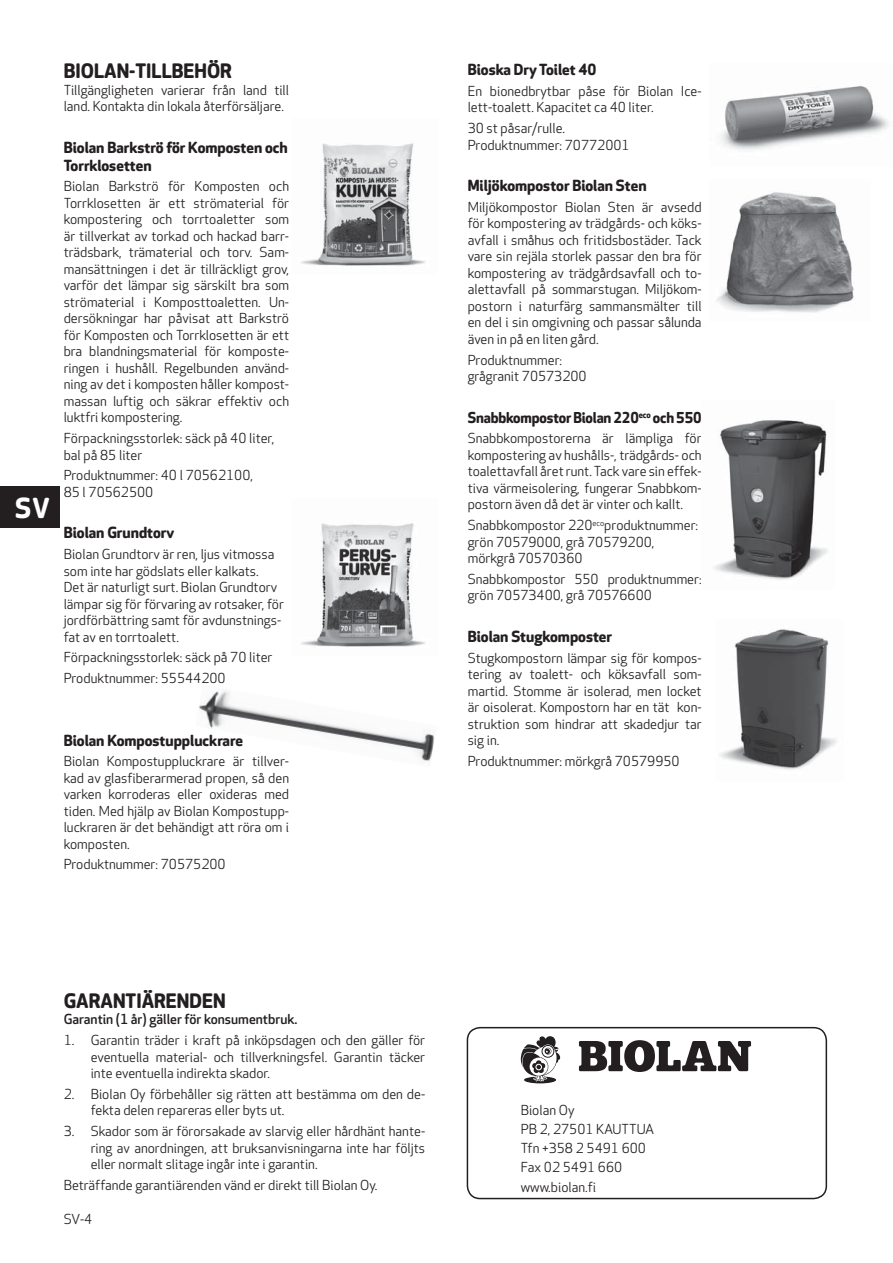
<style>
.page{position:relative;width:893px;height:1263px;background:#fff}
.page>*{position:absolute;margin:0;border:0;box-sizing:border-box;transform-origin:0 0}
.t1{font:700 27px "Apex Rounded";color:#fff}
.t2{font:700 19.5px "Apex Rounded";color:#231f20}
.t3{font:700 15px/17.7px "Apex Rounded";color:#231f20}
.t4{font:700 14.7px "Apex Rounded";letter-spacing:-.01em;color:#231f20}
.t5{font:13.5px/16.5px "Apex Rounded";color:#231f20}
.t6{font:500 13.5px "Apex Rounded";color:#231f20}
</style>
<div class="page">
<div style="left:0;top:486px;width:59px;height:41px;background:#231f20"></div>
<img style="left:198px;top:691px;width:237px;height:70px">
<svg style="left:579px;top:1040px;width:172px;height:32px"></svg>
<svg style="left:521px;top:1036px;width:39px;height:47px"></svg>
<div style="left:467px;top:1027px;width:360px;height:172px;border:2px solid #231f20;border-radius:13px"></div>
<img style="left:301px;top:143px;width:125px;height:123px">
<img style="left:301px;top:523px;width:125px;height:124px">
<img style="left:721px;top:85px;width:168px;height:65px">
<img style="left:714px;top:420px;width:114px;height:160px">
<img style="left:720px;top:629px;width:116px;height:141px">
<img style="left:716px;top:192px;width:138px;height:121px">
<h1 class="t1" style="left:15px;top:498px;width:36px">SV</h1>
<h2 class="t2" style="left:64px;top:64px;width:170px">BIOLAN-TILLBEHÖR</h2>
<p class="t5" style="left:64px;top:83px;width:227px">Tillgängligheten varierar från land till land. Kontakta din lokala återförsäljare.</p>
<p class="t3" style="left:64px;top:140px;width:226px">Biolan Barkströ för Komposten och<br>Torrklosetten</p>
<p class="t5" style="left:64px;top:180px;width:227px;text-align:justify">Biolan Barkströ för Komposten och Torrklosetten är ett strömaterial för kompostering och torrtoaletter som är tillverkat av torkad och hackad barr&shy;trädsbark, trämaterial och torv. Sam&shy;mansättningen i det är tillräckligt grov, varför det lämpar sig särskilt bra som strömaterial i Komposttoaletten. Un&shy;dersökningar har påvisat att Barkströ för Komposten och Torrklosetten är ett bra blandningsmaterial för komposte&shy;ringen i hushåll. Regelbunden använd&shy;ning av det i komposten håller kompost&shy;massan luftig och säkrar effektiv och luktfri kompostering.</p>
<p class="t5" style="left:64px;top:432px;width:212px">Förpackningsstorlek: säck på 40 liter, bal på 85 liter</p>
<p class="t5" style="left:64px;top:469px;width:191px">Produktnummer: 40 l 70562100,<br>85 l 70562500</p>
<p class="t3" style="left:64px;top:526px;width:112px">Biolan Grundtorv</p>
<p class="t5" style="left:64px;top:548px;width:222px">Biolan Grundtorv är ren, ljus vitmossa som inte har gödslats eller kalkats.<br>Det är naturligt surt. Biolan Grundtorv lämpar sig för förvaring av rotsaker, för jordförbättring samt för avdunstnings&shy;fat av en torrtoalett.</p>
<p class="t5" style="left:64px;top:649px;width:210px;line-height:20.7px">Förpackningsstorlek: säck på 70 liter<br>Produktnummer: 55544200</p>
<p class="t3" style="left:64px;top:733px;width:181px">Biolan Kompostuppluckrare</p>
<p class="t5" style="left:64px;top:755px;width:227px;text-align:justify">Biolan Kompostuppluckrare är tillver&shy;kad av glasfiberarmerad propen, så den varken korroderas eller oxideras med tiden. Med hjälp av Biolan Kompostupp&shy;luckraren är det behändigt att röra om i komposten.</p>
<p class="t5" style="left:64px;top:858px;width:163px">Produktnummer: 70575200</p>
<p class="t3" style="left:468px;top:63px;width:130px">Bioska Dry Toilet 40</p>
<p class="t5" style="left:468px;top:84px;width:235px">En bionedbrytbar påse för Biolan Ice&shy;lett-toalett. Kapacitet ca 40 liter.</p>
<p class="t5" style="left:468px;top:122px;width:163px">30 st påsar/rulle.<br>Produktnummer: 70772001</p>
<p class="t3" style="left:468px;top:179px;width:180px">Miljökompostor Biolan Sten</p>
<p class="t5" style="left:468px;top:200px;width:235px;text-align:justify">Miljökompostor Biolan Sten är avsedd för kompostering av trädgårds- och köks&shy;avfall i småhus och fritidsbostäder. Tack vare sin rejäla storlek passar den bra för kompostering av trädgårdsavfall och to&shy;alettavfall på sommarstugan. Miljökom&shy;postorn i naturfärg sammansmälter till en del i sin omgivning och passar sålunda även in på en liten gård.</p>
<p class="t5" style="left:468px;top:353px;width:120px">Produktnummer: grågranit 70573200</p>
<p class="t4" style="left:468px;top:412px;width:235px">Snabbkompostor Biolan 220<sup>eco</sup> och 550</p>
<p class="t5" style="left:468px;top:432px;width:235px;text-align:justify">Snabbkompostorerna är lämpliga för kompostering av hushålls-, trädgårds- och toalettavfall året runt. Tack vare sin effek&shy;tiva värmeisolering, fungerar Snabbkom&shy;postorn även då det är vinter och kallt.</p>
<p class="t5" style="left:468px;top:519px;width:232px">Snabbkompostor 220<sup>eco</sup>produktnummer: grön 70579000, grå 70579200, mörkgrå 70570360</p>
<p class="t5" style="left:468px;top:572px;width:235px">Snabbkompostor 550 produktnummer: grön 70573400, grå 70576600</p>
<p class="t3" style="left:468px;top:629px;width:146px">Biolan Stugkomposter</p>
<p class="t5" style="left:468px;top:651px;width:235px;text-align:justify">Stugkompostorn lämpar sig för kompos&shy;tering av toalett- och köksavfall som&shy;martid. Stomme är isolerad, men locket är oisolerat. Kompostorn har en tät kon&shy;struktion som hindrar att skadedjur tar sig in.</p>
<p class="t5" style="left:468px;top:754px;width:213px">Produktnummer: mörkgrå 70579950</p>
<h2 class="t2" style="left:64px;top:993px;width:163px">GARANTIÄRENDEN</h2>
<p class="t6" style="left:64px;top:1014px;width:235px">Garantin (1 år) gäller för konsumentbruk.</p>
<p class="t5" style="left:91px;top:1034px;width:336px;text-align:justify;text-indent:-27px">1. Garantin träder i kraft på inköpsdagen och den gäller för eventuella material- och tillverkningsfel. Garantin täcker inte eventuella indirekta skador.</p>
<p class="t5" style="left:91px;top:1087px;width:336px;text-indent:-27px">2. Biolan Oy förbehåller sig rätten att bestämma om den de&shy;fekta delen repareras eller byts ut.</p>
<p class="t5" style="left:91px;top:1125px;width:336px;text-align:justify;text-indent:-27px">3. Skador som är förorsakade av slarvig eller hårdhänt hante&shy;ring av anordningen, att bruksanvisningarna inte har följts eller normalt slitage ingår inte i garantin.</p>
<p class="t5" style="left:64px;top:1178px;width:315px">Beträffande garantiärenden vänd er direkt till Biolan Oy.</p>
<p class="t5" style="left:64px;top:1213px;width:30px">SV-4</p>
<p class="t5" style="left:521px;top:1102px;width:135px;line-height:19.2px">Biolan Oy<br>PB 2, 27501 KAUTTUA<br>Tfn +358 2 5491 600<br>Fax 02 5491 660 www.biolan.fi</p>
</div>
